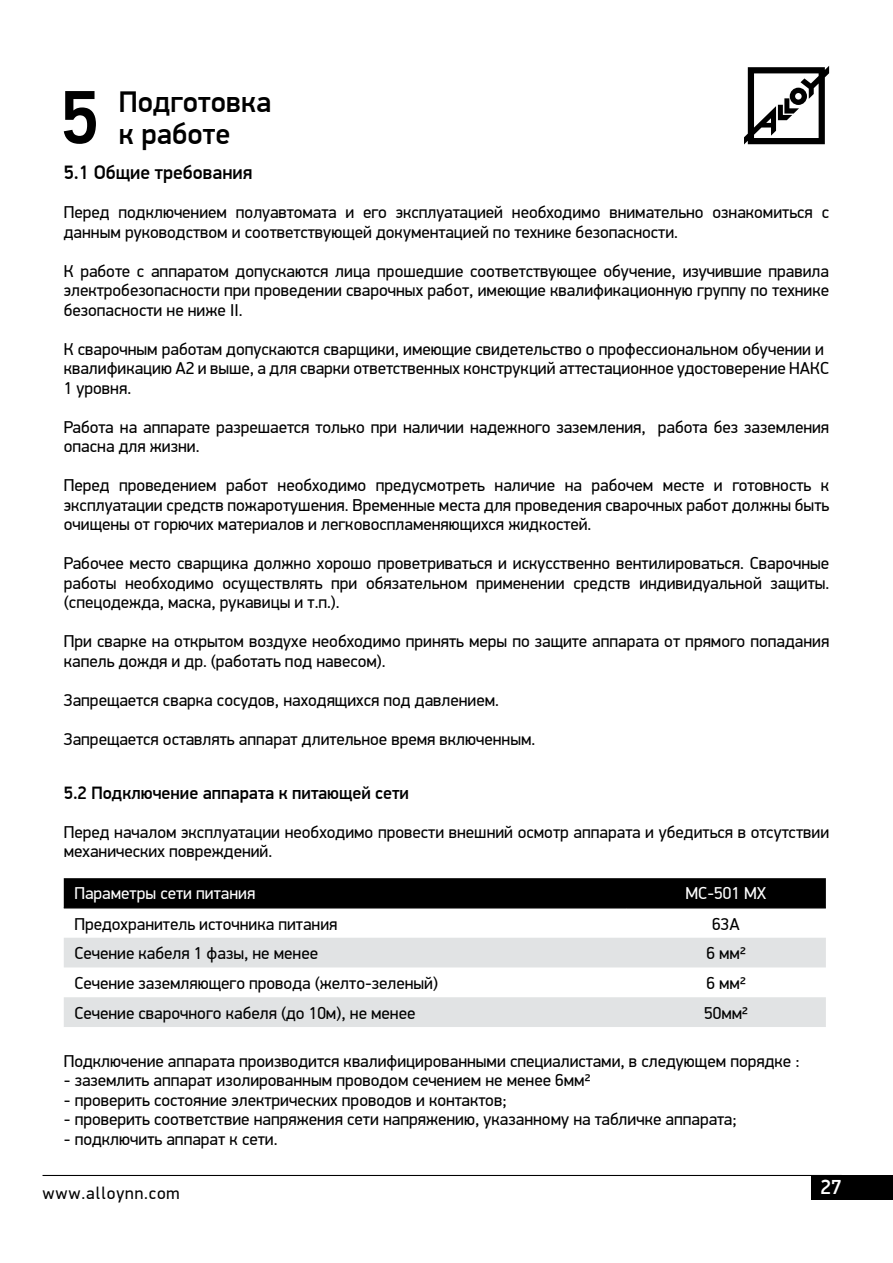
<style>
.page{position:relative;width:893px;height:1263px;background:#fff}
.page>*{position:absolute;margin:0;border:0;box-sizing:border-box;transform-origin:0 0}
.t1{font:500 30px/31.5px "PF Din Display Pro";color:#000}
.t2{font:500 20.4px "PF Din Display Pro";color:#fff}
.t3{font:500 19.5px "PF Din Display Pro";color:#000}
.t4{font:500 18px "PF Din Display Pro";color:#000}
.t5{font:17.25px/19.5px "PF Din Display Pro";color:#000}
.t6{font:17.25px "PF Din Display Pro";color:#fff}
.t7{font:17.25px "PF Din Display Pro";letter-spacing:.05em;color:#000}
</style>
<div class="page">
<svg style="left:744px;top:66px;width:85px;height:79px"></svg>
<div style="left:811px;top:1175px;width:82px;height:24px;background:#000"></div>
<hr style="left:43px;top:1175px;width:799px;height:1px;background:#000">
<svg style="left:64px;top:91px;width:32px;height:53px"></svg>
<div style="left:64px;top:878px;width:762px;height:29px;background:#000"></div>
<div style="left:64px;top:938px;width:762px;height:29px;background:#e1e3e4"></div>
<div style="left:64px;top:997px;width:762px;height:30px;background:#e1e3e4"></div>
<hr style="left:64px;top:907px;width:562px;height:1px;background:#000">
<hr style="left:626px;top:907px;width:200px;height:1px;background:#000">
<h1 class="t1" style="left:119px;top:87px;width:154px">Подготовка к работе</h1>
<p class="t3" style="left:64px;top:161px;width:190px">5.1 Общие требования</p>
<p class="t5" style="left:64px;top:203px;width:767px">Перед подключением полуавтомата и его эксплуатацией необходимо внимательно ознакомиться с данным руководством и соответствующей документацией по технике безопасности.</p>
<p class="t5" style="left:64px;top:261px;width:767px;text-align:justify">К работе с аппаратом допускаются лица прошедшие соответствующее обучение, изучившие правила электробезопасности при проведении сварочных работ, имеющие квалификационную группу по технике безопасности не ниже II.</p>
<p class="t5" style="left:64px;top:339px;width:767px">К сварочным работам допускаются сварщики, имеющие свидетельство о профессиональном обучении и квалификацию А2 и выше, а для сварки ответственных конструкций аттестационное удостоверение НАКС<br>1 уровня.</p>
<p class="t5" style="left:64px;top:417px;width:767px">Работа на аппарате разрешается только при наличии надежного заземления, работа без заземления опасна для жизни.</p>
<p class="t5" style="left:64px;top:476px;width:767px;text-align:justify">Перед проведением работ необходимо предусмотреть наличие на рабочем месте и готовность к эксплуатации средств пожаротушения. Временные места для проведения сварочных работ должны быть очищены от горючих материалов и легковоспламеняющихся жидкостей.</p>
<p class="t5" style="left:64px;top:554px;width:767px;text-align:justify">Рабочее место сварщика должно хорошо проветриваться и искусственно вентилироваться. Сварочные работы необходимо осуществлять при обязательном применении средств индивидуальной защиты. (спецодежда, маска, рукавицы и т.п.).</p>
<p class="t5" style="left:64px;top:632px;width:767px">При сварке на открытом воздухе необходимо принять меры по защите аппарата от прямого попадания капель дождя и др. (работать под навесом).</p>
<p class="t5" style="left:64px;top:690px;width:437px">Запрещается сварка сосудов, находящихся под давлением.</p>
<p class="t5" style="left:64px;top:729px;width:473px">Запрещается оставлять аппарат длительное время включенным.</p>
<p class="t4" style="left:64px;top:782px;width:347px">5.2 Подключение аппарата к питающей сети</p>
<p class="t5" style="left:64px;top:822px;width:767px">Перед началом эксплуатации необходимо провести внешний осмотр аппарата и убедиться в отсутствии механических повреждений.</p>
<p class="t6" style="left:74px;top:883px;width:182px">Параметры сети питания</p>
<p class="t6" style="left:685px;top:883px;width:82px">МС-501 МХ</p>
<p class="t5" style="left:74px;top:914px;width:265px">Предохранитель источника питания</p>
<p class="t5" style="left:712px;top:914px;width:29px">63А</p>
<p class="t5" style="left:74px;top:944px;width:245px">Сечение кабеля 1 фазы, не менее</p>
<p class="t5" style="left:706px;top:944px;width:41px">6 мм2</p>
<p class="t5" style="left:74px;top:973px;width:365px">Сечение заземляющего провода (желто-зеленый)</p>
<p class="t5" style="left:706px;top:973px;width:41px">6 мм2</p>
<p class="t5" style="left:74px;top:1003px;width:342px">Сечение сварочного кабеля (до 10м), не менее</p>
<p class="t5" style="left:704px;top:1003px;width:45px">50мм2</p>
<p class="t5" style="left:64px;top:1051px;width:737px">Подключение аппарата производится квалифицированными специалистами, в следующем порядке :</p>
<p class="t5" style="left:64px;top:1071px;width:528px">- заземлить аппарат изолированным проводом сечением не менее 6мм2</p>
<p class="t5" style="left:64px;top:1090px;width:444px">- проверить состояние электрических проводов и контактов;</p>
<p class="t5" style="left:64px;top:1110px;width:674px">- проверить соответствие напряжения сети напряжению, указанному на табличке аппарата;</p>
<p class="t5" style="left:64px;top:1129px;width:215px">- подключить аппарат к сети.</p>
<p class="t7" style="left:43px;top:1183px;width:139px">www.alloynn.com</p>
<p class="t2" style="left:820px;top:1175px;width:23px">27</p>
</div>
